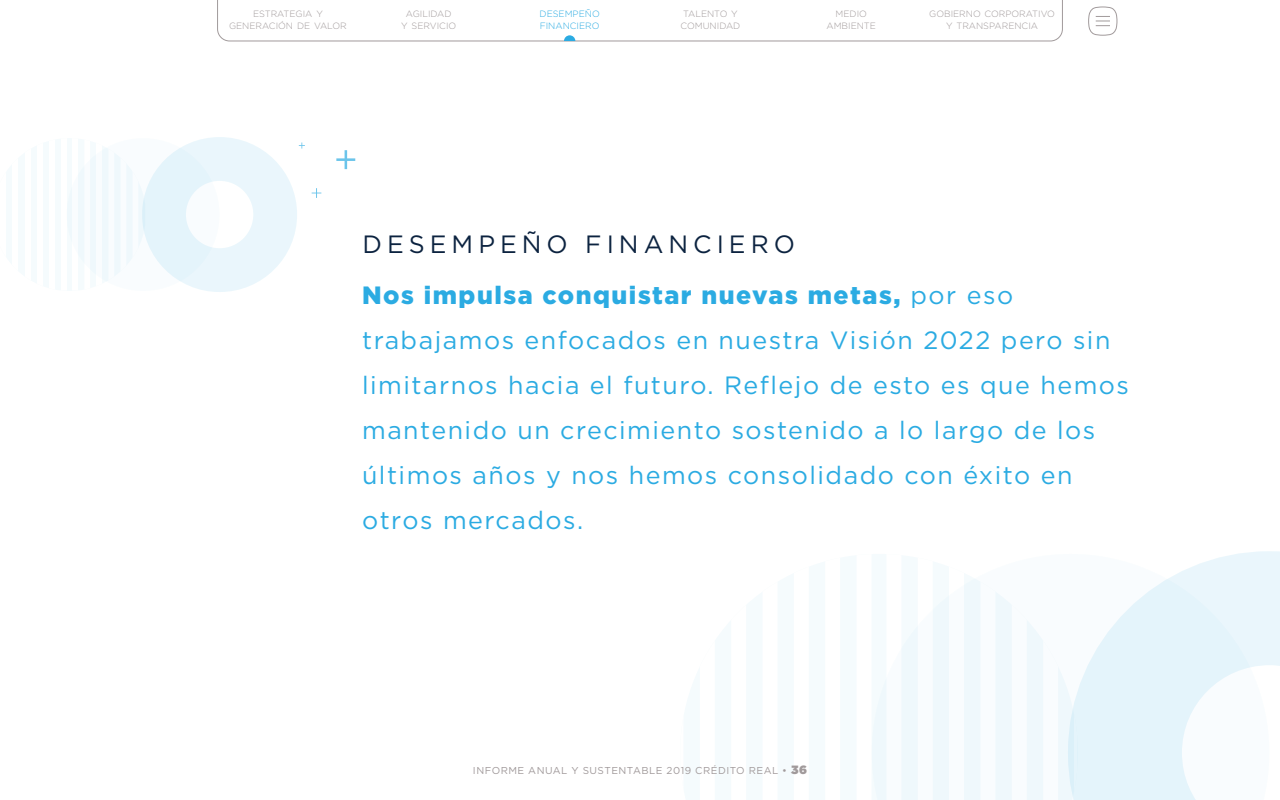
<style>
.page{position:relative;width:1280px;height:800px;background:#fff}
.page>*{position:absolute;margin:0;border:0;box-sizing:border-box;transform-origin:0 0}
.t1{font:25px/45px "Gotham";letter-spacing:.06em;color:#2babe2}
.t2{font:900 25px/51.5px "Gotham";letter-spacing:.06em;color:#2babe2}
.t3{font:10px "Gotham";letter-spacing:.05em;color:#a19a9b}
.t4{font:300 9.1px/12px "Gotham";color:#a19a9b;text-align:center}
.t5{font:300 9.1px/12px "Gotham";color:#2babe2}
.s1{font-weight:400;color:#0c2340}
.s2{font-weight:400}
.s3{font-weight:900;font-size:12px}
</style>
<div class="page">
<svg style="left:67px;top:138px;width:153px;height:153px"></svg>
<div style="left:142px;top:137px;width:155px;height:155px;border:44px solid #2babe2;border-radius:50%"></div>
<svg style="left:312px;top:188px;width:9px;height:10px"></svg>
<svg style="left:336px;top:150px;width:19px;height:19px"></svg>
<svg style="left:299px;top:143px;width:6px;height:6px"></svg>
<svg style="left:67px;top:138px;width:78px;height:153px"></svg>
<div style="left:72px;top:138px;width:6px;height:153px;background:#fff"></div>
<div style="left:84px;top:138px;width:6px;height:153px;background:#fff"></div>
<div style="left:96px;top:138px;width:6px;height:153px;background:#fff"></div>
<div style="left:108px;top:138px;width:6px;height:153px;background:#fff"></div>
<div style="left:121px;top:138px;width:5px;height:153px;background:#fff"></div>
<div style="left:133px;top:138px;width:5px;height:153px;background:#fff"></div>
<hr style="left:145px;top:138px;width:1px;height:153px;background:#fff">
<svg style="left:1078px;top:551px;width:202px;height:249px"></svg>
<svg style="left:872px;top:579px;width:206px;height:221px;fill:#eff8fc"></svg>
<div style="left:886px;top:554px;width:15px;height:246px;background:#fff"></div>
<div style="left:918px;top:554px;width:15px;height:246px;background:#fff"></div>
<div style="left:949px;top:554px;width:15px;height:246px;background:#fff"></div>
<div style="left:980px;top:554px;width:15px;height:246px;background:#fff"></div>
<div style="left:1012px;top:554px;width:15px;height:246px;background:#fff"></div>
<div style="left:1043px;top:554px;width:15px;height:246px;background:#fff"></div>
<hr style="left:1074px;top:554px;width:3px;height:246px;background:#fff">
<svg style="left:1088px;top:7px;width:29px;height:28px"></svg>
<svg style="left:217px;top:0;width:846px;height:41px"></svg>
<p class="t4" style="left:229px;top:8px;width:119px">ESTRATEGIA Y<br>GENERACIÓN DE VALOR</p>
<p class="t4" style="left:401px;top:8px;width:57px">AGILIDAD<br>Y SERVICIO</p>
<p class="t5" style="left:540px;top:8px;width:62px">DESEMPEÑO<br>FINANCIERO</p>
<p class="t4" style="left:681px;top:8px;width:61px;text-align:left">TALENTO Y<br>COMUNIDAD</p>
<p class="t4" style="left:827px;top:8px;width:51px">MEDIO<br>AMBIENTE</p>
<p class="t4" style="left:929px;top:8px;width:127px">GOBIERNO CORPORATIVO<br>Y TRANSPARENCIA</p>
<p class="t2" style="left:362px;top:218px;width:653px"><span class="s1">DESEMPEÑO FINANCIERO<br></span>Nos impulsa conquistar nuevas metas, <span class="s2">por eso</span></p>
<p class="t1" style="left:362px;top:317px;width:768px">trabajamos enfocados en nuestra Visión 2022 pero sin limitarnos hacia el futuro. Reflejo de esto es que hemos mantenido un crecimiento sostenido a lo largo de los últimos años y nos hemos consolidado con éxito en otros mercados.</p>
<p class="t3" style="left:473px;top:764px;width:336px">INFORME ANUAL Y SUSTENTABLE 2019 CRÉDITO REAL • <span class="s3">36</span></p>
</div>
